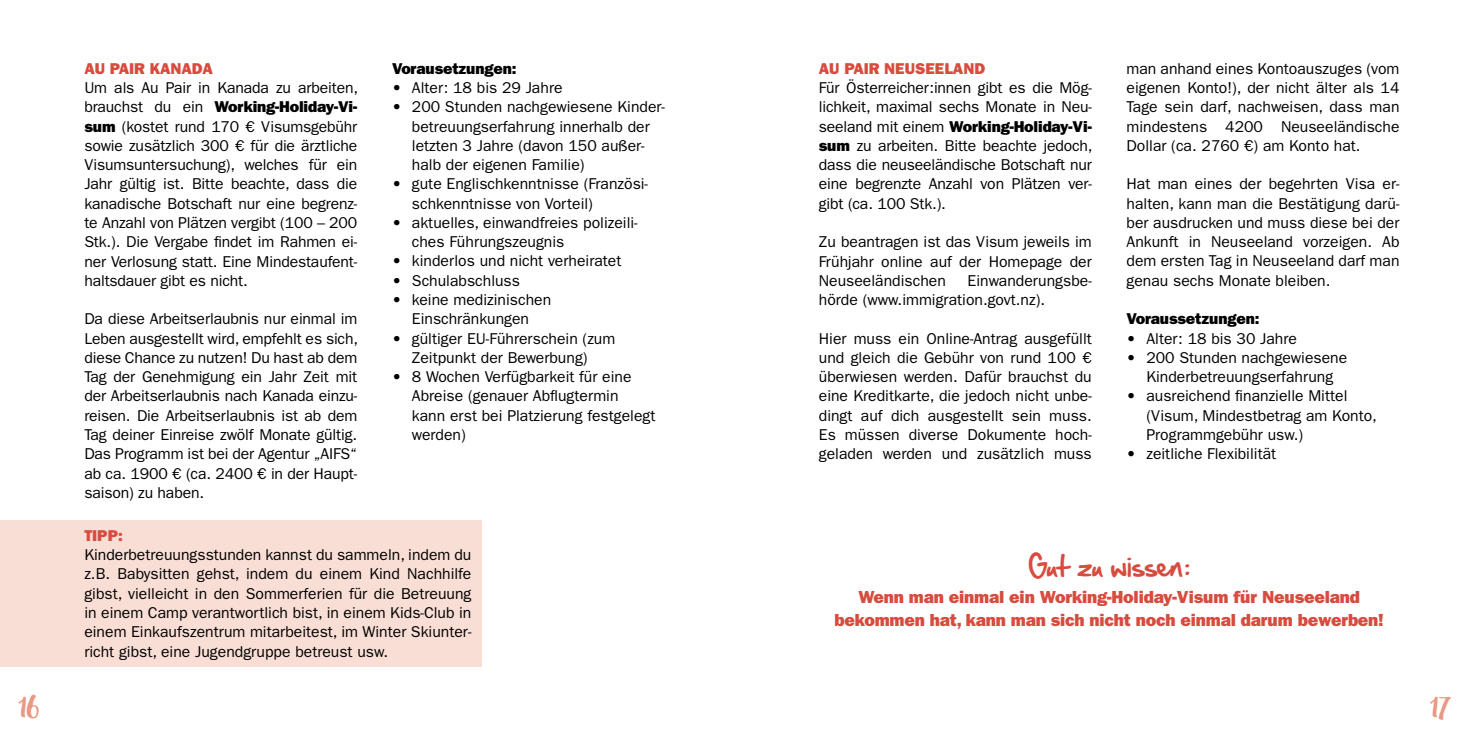
<style>
.page{position:relative;width:1469px;height:735px;background:#fff}
.page>*{position:absolute;margin:0;border:0;box-sizing:border-box;transform-origin:0 0}
.t1{font:44.8px "Debby";color:#e99884}
.t2{font:24.5px "Hand Of Sean";letter-spacing:.02em;color:#d84b3f}
.t3{font:17.5px/22.8px "ITC Franklin Gothic Std Hvy";letter-spacing:-.01em;color:#d84b3f;text-align:center}
.t4{font:15.75px/19.2px "ITC Franklin Gothic Std";color:#000;text-align:justify}
.t5{font:15.75px "ITC Franklin Gothic Std Hvy";letter-spacing:-.01em;color:#000}
.t6{font:15.75px "ITC Franklin Gothic Std Hvy";color:#d84b3f}
.s1{font-family:"ITC Franklin Gothic Std"}
.s2{font-family:"ITC Franklin Gothic Std Hvy"}
</style>
<div class="page">
<div style="left:0;top:520px;width:481px;height:146px;background:#f9ded5"></div>
<p class="t6" style="left:84px;top:59px;width:130px">AU PAIR KANADA</p>
<p class="t4" style="left:84px;top:78px;width:275px">Um als Au Pair in Kanada zu arbeiten,</p>
<p class="t5" style="left:84px;top:98px;width:274px"><span class="s1">brauchst du ein</span> Working-Holiday-Vi-</p>
<p class="t4" style="left:84px;top:117px;width:274px"><span class="s2">sum</span> (kostet rund 170 € Visumsgebühr sowie zusätzlich 300 € für die ärztliche Visumsuntersuchung), welches für ein Jahr gültig ist. Bitte beachte, dass die kanadische Botschaft nur eine begrenz&shy;te Anzahl von Plätzen vergibt (100 – 200<br>Stk.). Die Vergabe findet im Rahmen ei&shy;ner Verlosung statt. Eine Mindestaufent&shy;haltsdauer gibt es nicht.</p>
<p class="t4" style="left:84px;top:309px;width:275px">Da diese Arbeitserlaubnis nur einmal im Leben ausgestellt wird, empfehlt es sich, diese Chance zu nutzen! Du hast ab dem Tag der Genehmigung ein Jahr Zeit mit der Arbeitserlaubnis nach Kanada einzu&shy;reisen. Die Arbeitserlaubnis ist ab dem Tag deiner Einreise zwölf Monate gültig.<br>Das Programm ist bei der Agentur „AIFS“ ab ca. 1900 € (ca. 2400 € in der Haupt&shy;saison) zu haben.</p>
<p class="t5" style="left:392px;top:59px;width:126px">Vorausetzungen:</p>
<p class="t4" style="left:392px;top:78px;width:172px"><span class="s2">•</span> Alter: 18 bis 29 Jahre</p>
<p class="t4" style="left:412px;top:97px;width:255px;text-align:left;text-indent:-20px"><span class="s2">•</span> 200 Stunden nachgewiesene Kinder&shy;betreuungserfahrung innerhalb der letzten 3 Jahre (davon 150 außer&shy;halb der eigenen Familie)</p>
<p class="t4" style="left:412px;top:174px;width:238px;text-indent:-20px"><span class="s2">•</span> gute Englischkenntnisse (Französi&shy;schkenntnisse von Vorteil)</p>
<p class="t4" style="left:412px;top:213px;width:227px;text-indent:-20px"><span class="s2">•</span> aktuelles, einwandfreies polizeili&shy;ches Führungszeugnis</p>
<p class="t4" style="left:392px;top:251px;width:231px"><span class="s2">•</span> kinderlos und nicht verheiratet</p>
<p class="t4" style="left:392px;top:271px;width:129px"><span class="s2">•</span> Schulabschluss</p>
<p class="t4" style="left:392px;top:290px;width:161px;text-align:center"><span class="s2">•</span> keine medizinischen<br>Einschränkungen</p>
<p class="t4" style="left:392px;top:328px;width:225px;text-align:center"><span class="s2">•</span> gültiger EU-Führerschein (zum<br>Zeitpunkt der Bewerbung)</p>
<p class="t4" style="left:412px;top:367px;width:245px;text-align:left;text-indent:-20px"><span class="s2">•</span> 8 Wochen Verfügbarkeit für eine<br>Abreise (genauer Abflugtermin kann erst bei Platzierung festgelegt werden)</p>
<p class="t6" style="left:84px;top:526px;width:40px">TIPP:</p>
<p class="t4" style="left:84px;top:545px;width:388px">Kinderbetreuungsstunden kannst du sammeln, indem du z.B. Babysitten gehst, indem du einem Kind Nachhilfe gibst, vielleicht in den Sommerferien für die Betreuung in einem Camp verantwortlich bist, in einem Kids-Club in einem Einkaufszentrum mitarbeitest, im Winter Skiunter&shy;richt gibst, eine Jugendgruppe betreust usw.</p>
<p class="t6" style="left:819px;top:59px;width:168px">AU PAIR NEUSEELAND</p>
<p class="t4" style="left:819px;top:78px;width:274px">Für Österreicher:innen gibt es die Mög&shy;lichkeit, maximal sechs Monate in Neu-</p>
<p class="t5" style="left:819px;top:117px;width:274px"><span class="s1">seeland mit einem</span> Working-Holiday-Vi-</p>
<p class="t4" style="left:819px;top:136px;width:275px"><span class="s2">sum</span> zu arbeiten. Bitte beachte jedoch, dass die neuseeländische Botschaft nur eine begrenzte Anzahl von Plätzen ver&shy;gibt (ca. 100 Stk.).</p>
<p class="t4" style="left:819px;top:232px;width:274px">Zu beantragen ist das Visum jeweils im Frühjahr online auf der Homepage der Neuseeländischen</p>
<p class="t4" style="left:819px;top:271px;width:274px;text-indent:149px">Einwanderungsbe&shy;hörde (www.immigration.govt.nz).</p>
<p class="t4" style="left:819px;top:328px;width:274px">Hier muss ein Online-Antrag ausgefüllt und gleich die Gebühr von rund 100 € überwiesen werden. Dafür brauchst du eine Kreditkarte, die jedoch nicht unbe&shy;dingt auf dich ausgestellt sein muss.<br>Es müssen diverse Dokumente hoch&shy;geladen werden und zusätzlich muss</p>
<p class="t4" style="left:1126px;top:59px;width:274px">man anhand eines Kontoauszuges (vom eigenen Konto!), der nicht älter als 14<br>Tage sein darf, nachweisen, dass man mindestens 4200 Neuseeländische Dollar (ca. 2760 €) am Konto hat.</p>
<p class="t4" style="left:1126px;top:174px;width:274px">Hat man eines der begehrten Visa er&shy;halten, kann man die Bestätigung darü&shy;ber ausdrucken und muss diese bei der Ankunft in Neuseeland vorzeigen. Ab dem ersten Tag in Neuseeland darf man genau sechs Monate bleiben.</p>
<p class="t5" style="left:1126px;top:309px;width:134px">Voraussetzungen:</p>
<p class="t4" style="left:1126px;top:328px;width:172px"><span class="s2">•</span> Alter: 18 bis 30 Jahre</p>
<p class="t4" style="left:1126px;top:348px;width:222px;text-align:center"><span class="s2">•</span> 200 Stunden nachgewiesene<br>Kinderbetreuungserfahrung</p>
<p class="t4" style="left:1146px;top:386px;width:232px;text-align:left;text-indent:-20px"><span class="s2">•</span> ausreichend finanzielle Mittel (Visum, Mindestbetrag am Konto,<br>Programmgebühr usw.)</p>
<p class="t4" style="left:1126px;top:444px;width:151px"><span class="s2">•</span> zeitliche Flexibilität</p>
<h2 class="t2" style="left:1028px;top:543px;width:162px">Gut zu wissen:</h2>
<p class="t3" style="left:834px;top:585px;width:551px">Wenn man einmal ein Working-Holiday-Visum für Neuseeland bekommen hat, kann man sich nicht noch einmal darum bewerben!</p>
<h1 class="t1" style="left:20px;top:674px;width:21px">16</h1>
<h1 class="t1" style="left:1431px;top:674px;width:19px">17</h1>
</div>
